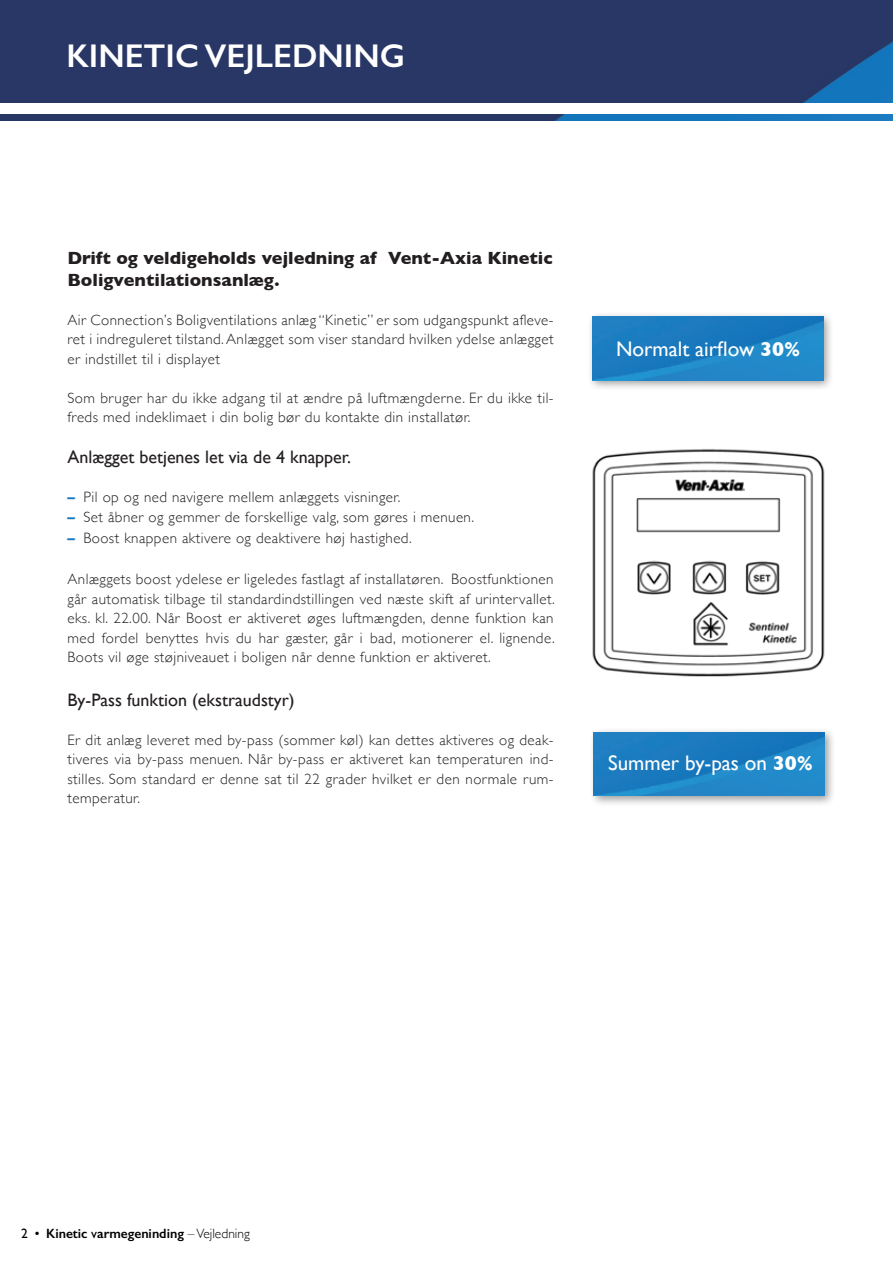
<style>
.page{position:relative;width:893px;height:1263px;background:#fff}
.page>*{position:absolute;margin:0;border:0;box-sizing:border-box;transform-origin:0 0}
.t1{font:600 33px "Gill Sans";color:#fff}
.t2{font:21px "Gill Sans";color:#fff}
.t3{font:700 18px/21.6px "Gill Sans";color:#231f20}
.t4{font:18px "Gill Sans";color:#231f20}
.t5{font:300 15px/19.5px "Gill Sans";letter-spacing:.03em;color:#231f20;text-align:justify}
.t6{font:600 13.5px "Gill Sans";color:#000001}
.s1{font-weight:700;color:#1779bf}
.s2{font-weight:700;font-size:20.25px}
.s3{font-weight:400}
.s4{font-weight:300}
</style>
<div class="page">
<div style="left:0;top:0;width:893px;height:103px;background:#283765"></div>
<svg style="left:0;top:115px;width:893px;height:6px;background:#204e85"></svg>
<img style="left:592px;top:449px;width:233px;height:228px">
<div style="left:587px;top:311px;width:247px;height:80px;background:#231f20;opacity:.44"></div>
<img style="left:593px;top:316px;width:230px;height:64px">
<div style="left:589px;top:727px;width:246px;height:80px;background:#231f20;opacity:.44"></div>
<img style="left:594px;top:732px;width:230px;height:64px">
<p class="t1" style="left:66px;top:36px;width:340px">KINETIC VEJLEDNING</p>
<p class="t3" style="left:68px;top:247px;width:487px">Drift og veldigeholds vejledning af Vent-Axia Kinetic<br>Boligventilationsanlæg.</p>
<p class="t5" style="left:68px;top:309px;width:488px">Air Connection’s Boligventilations anlæg “Kinetic” er som udgangspunkt afleve&shy;ret i indreguleret tilstand. Anlægget som viser standard hvilken ydelse anlægget er indstillet til i displayet</p>
<p class="t5" style="left:68px;top:387px;width:488px">Som bruger har du ikke adgang til at ændre på luftmængderne. Er du ikke til&shy;freds med indeklimaet i din bolig bør du kontakte din installatør.</p>
<p class="t4" style="left:68px;top:446px;width:285px">Anlægget betjenes let via de 4 knapper.</p>
<p class="t5" style="left:68px;top:487px;width:334px"><span class="s1">–</span> Pil op og ned navigere mellem anlæggets visninger.</p>
<p class="t5" style="left:68px;top:506px;width:408px"><span class="s1">–</span> Set åbner og gemmer de forskellige valg, som gøres i menuen.</p>
<p class="t5" style="left:68px;top:528px;width:346px"><span class="s1">–</span> Boost knappen aktivere og deaktivere høj hastighed.</p>
<p class="t5" style="left:68px;top:569px;width:489px">Anlæggets boost ydelese er ligeledes fastlagt af installatøren. Boostfunktionen går automatisk tilbage til standardindstillingen ved næste skift af urintervallet. eks. kl. 22.00. Når Boost er aktiveret øges luftmængden, denne funktion kan med fordel benyttes hvis du har gæster, går i bad, motionerer el. lignende.<br>Boots vil øge støjniveauet i boligen når denne funktion er aktiveret.</p>
<p class="t4" style="left:68px;top:689px;width:229px">By-Pass funktion (ekstraudstyr)</p>
<p class="t5" style="left:68px;top:729px;width:488px">Er dit anlæg leveret med by-pass (sommer køl) kan dettes aktiveres og deak&shy;tiveres via by-pass menuen. Når by-pass er aktiveret kan temperaturen ind&shy;stilles. Som standard er denne sat til 22 grader hvilket er den normale rum&shy;temperatur.</p>
<p class="t2" style="left:616px;top:336px;width:186px">Normalt airflow <span class="s2">30%</span></p>
<p class="t2" style="left:608px;top:750px;width:207px">Summer by-pas on <span class="s2">30%</span></p>
<p class="t6" style="left:21px;top:1225px;width:230px"><span class="s3">2 •</span> Kinetic <span class="s3">v</span>armegeninding <span class="s4">– Vejledning</span></p>
</div>
